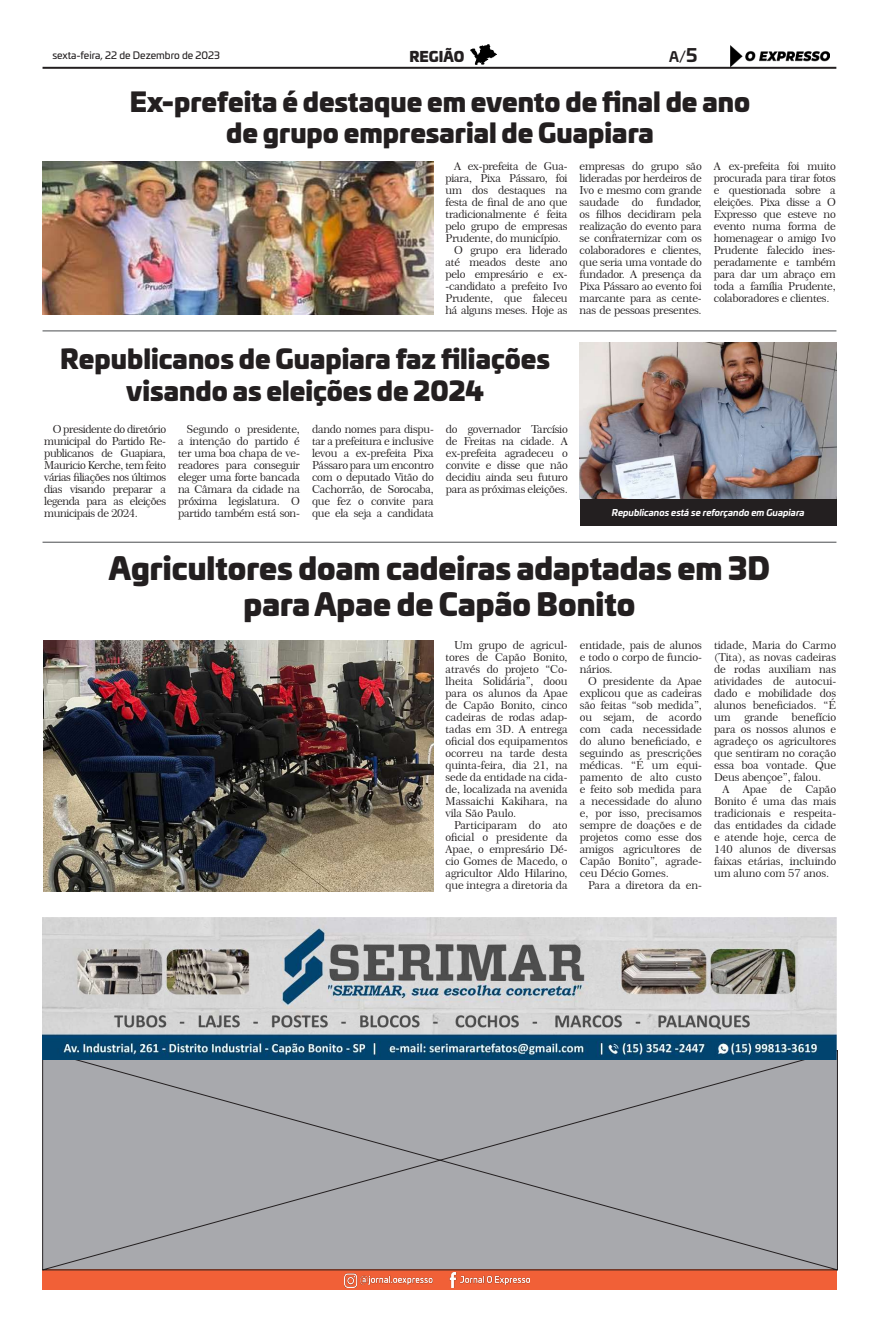
<style>
.page{position:relative;width:879px;height:1333px;background:#fff}
.page>*{position:absolute;margin:0;border:0;box-sizing:border-box;transform-origin:0 0}
.t1{font:900 30px/36px "Univia Pro";color:#231f20;text-align:center}
.t2{font:900 26px/31.2px "Univia Pro";color:#231f20;text-align:center}
.t3{font:900 14px "Univia Pro";color:#231f20}
.t4{font:700 14px "Univia Pro";color:#231f20}
.t5{font:11px/12px "Century 751 BT Roman No 2 B";letter-spacing:-.025em;color:#231f20;text-align:justify}
.t6{font:10px "Univia Pro";color:#231f20}
.t7{font:italic 700 9px "Univia Pro";color:#fff}
.s1{font-size:18px}
</style>
<div class="page">
<div style="left:43px;top:1269px;width:794px;height:20px;background:#f16037"></div>
<img style="left:344px;top:1272px;width:186px;height:15px">
<hr style="left:43px;top:67px;width:793px;height:2px;background:#231f20">
<img style="left:730px;top:46px;width:99px;height:20px">
<img style="left:470px;top:44px;width:26px;height:21px">
<div style="left:42px;top:1049px;width:796px;height:221px;background:#a8a9ad"></div>
<img style="left:42px;top:162px;width:391px;height:153px">
<img style="left:43px;top:641px;width:390px;height:250px">
<hr style="left:43px;top:330px;width:793px;height:1px;background:#4a4d4f">
<img style="left:580px;top:342px;width:256px;height:157px">
<div style="left:580px;top:499px;width:256px;height:26px;background:#231f20"></div>
<hr style="left:43px;top:541px;width:793px;height:1px;background:#4a4d4f">
<img style="left:43px;top:917px;width:793px;height:142px">
<p class="t6" style="left:52px;top:47px;width:169px">sexta-feira, 22 de Dezembro de 2023</p>
<p class="t3" style="left:409px;top:44px;width:56px">REGIÃO</p>
<p class="t4" style="left:669px;top:46px;width:30px">A/<span class="s1">5</span></p>
<h2 class="t2" style="left:130px;top:84px;width:622px">Ex-prefeita é destaque em evento de final de ano de grupo empresarial de Guapiara</h2>
<p class="t5" style="left:454px;top:160px;width:115px">A ex-prefeita de Gua-</p>
<p class="t5" style="left:445px;top:172px;width:124px">piara, Pixa Pássaro, foi</p>
<p class="t5" style="left:445px;top:184px;width:124px">um dos destaques na</p>
<p class="t5" style="left:445px;top:196px;width:124px">festa de final de ano que</p>
<p class="t5" style="left:445px;top:208px;width:124px">tradicionalmente é feita</p>
<p class="t5" style="left:445px;top:220px;width:124px">pelo grupo de empresas</p>
<p class="t5" style="left:445px;top:232px;width:117px">Prudente, do município.</p>
<p class="t5" style="left:454px;top:244px;width:115px">O grupo era liderado</p>
<p class="t5" style="left:445px;top:256px;width:124px">até meados deste ano</p>
<p class="t5" style="left:445px;top:268px;width:124px">pelo empresário e ex-</p>
<p class="t5" style="left:445px;top:280px;width:124px">-candidato a prefeito Ivo</p>
<p class="t5" style="left:445px;top:292px;width:124px">Prudente, que faleceu</p>
<p class="t5" style="left:445px;top:304px;width:124px">há alguns meses. Hoje as</p>
<p class="t5" style="left:579px;top:160px;width:124px">empresas do grupo são lideradas por herdeiros de Ivo e mesmo com grande saudade do fundador, os filhos decidiram pela realização do evento para se confraternizar com os colaboradores e clientes, que seria uma vontade do fundador. A presença da Pixa Pássaro ao evento foi marcante para as cente&shy;nas de pessoas presentes.</p>
<p class="t5" style="left:714px;top:160px;width:124px">A ex-prefeita foi muito procurada para tirar fotos e questionada sobre a eleições. Pixa disse a O Expresso que esteve no evento numa forma de homenagear o amigo Ivo Prudente falecido ines&shy;peradamente e também para dar um abraço em toda a família Prudente, colaboradores e clientes.</p>
<h2 class="t2" style="left:60px;top:342px;width:491px">Republicanos de Guapiara faz filiações visando as eleições de 2024</h2>
<p class="t5" style="left:44px;top:423px;width:123px;text-indent:9px">O presidente do diretório municipal do Partido Re&shy;publicanos de Guapiara, Mauricio Kerche, tem feito várias filiações nos últimos dias visando preparar a legenda para as eleições municipais de 2024.</p>
<p class="t5" style="left:178px;top:423px;width:123px;text-indent:9px">Segundo o presidente, a intenção do partido é ter uma boa chapa de ve&shy;readores para conseguir eleger uma forte bancada na Câmara da cidade na próxima legislatura. O partido também está son-</p>
<p class="t5" style="left:312px;top:423px;width:123px">dando nomes para dispu&shy;tar a prefeitura e inclusive levou a ex-prefeita Pixa Pássaro para um encontro com o deputado Vitão do Cachorrão, de Sorocaba, que fez o convite para que ela seja a candidata</p>
<p class="t5" style="left:446px;top:423px;width:123px">do governador Tarcísio de Freitas na cidade. A ex-prefeita agradeceu o convite e disse que não decidiu ainda seu futuro para as próximas eleições.</p>
<h1 class="t1" style="left:109px;top:548px;width:662px">Agricultores doam cadeiras adaptadas em 3D para Apae de Capão Bonito</h1>
<p class="t5" style="left:445px;top:639px;width:124px;text-indent:9px">Um grupo de agricul&shy;tores de Capão Bonito, através do projeto “Co&shy;lheita Solidária”, doou para os alunos da Apae de Capão Bonito, cinco cadeiras de rodas adap&shy;tadas em 3D. A entrega oficial dos equipamentos ocorreu na tarde desta quinta-feira, dia 21, na sede da entidade na cida&shy;de, localizada na avenida Massaichi Kakihara, na vila São Paulo.</p>
<p class="t5" style="left:445px;top:819px;width:124px;text-indent:9px">Participaram do ato oficial o presidente da Apae, o empresário Dé&shy;cio Gomes de Macedo, o agricultor Aldo Hilarino, que integra a diretoria da</p>
<p class="t7" style="left:612px;top:505px;width:194px">Republicanos está se reforçando em Guapiara</p>
<p class="t5" style="left:580px;top:639px;width:124px">entidade, pais de alunos e todo o corpo de funcio&shy;nários.</p>
<p class="t5" style="left:580px;top:675px;width:124px;text-indent:9px">O presidente da Apae explicou que as cadeiras são feitas “sob medida”, ou sejam, de acordo com cada necessidade do aluno beneficiado, e seguindo as prescrições médicas. “É um equi&shy;pamento de alto custo e feito sob medida para a necessidade do aluno e, por isso, precisamos sempre de doações e de projetos como esse dos amigos agricultores de Capão Bonito”, agrade&shy;ceu Décio Gomes.</p>
<p class="t5" style="left:588px;top:879px;width:115px">Para a diretora da en-</p>
<p class="t5" style="left:714px;top:639px;width:124px">tidade, Maria do Carmo (Tita), as novas cadeiras de rodas auxiliam nas atividades de autocui&shy;dado e mobilidade dos alunos beneficiados. “É um grande benefício para os nossos alunos e agradeço os agricultores que sentiram no coração essa boa vontade. Que Deus abençoe”, falou.</p>
<p class="t5" style="left:714px;top:783px;width:124px;text-indent:9px">A Apae de Capão Bonito é uma das mais tradicionais e respeita&shy;das entidades da cidade e atende hoje, cerca de 140 alunos de diversas faixas etárias, incluindo um aluno com 57 anos.</p>
</div>
